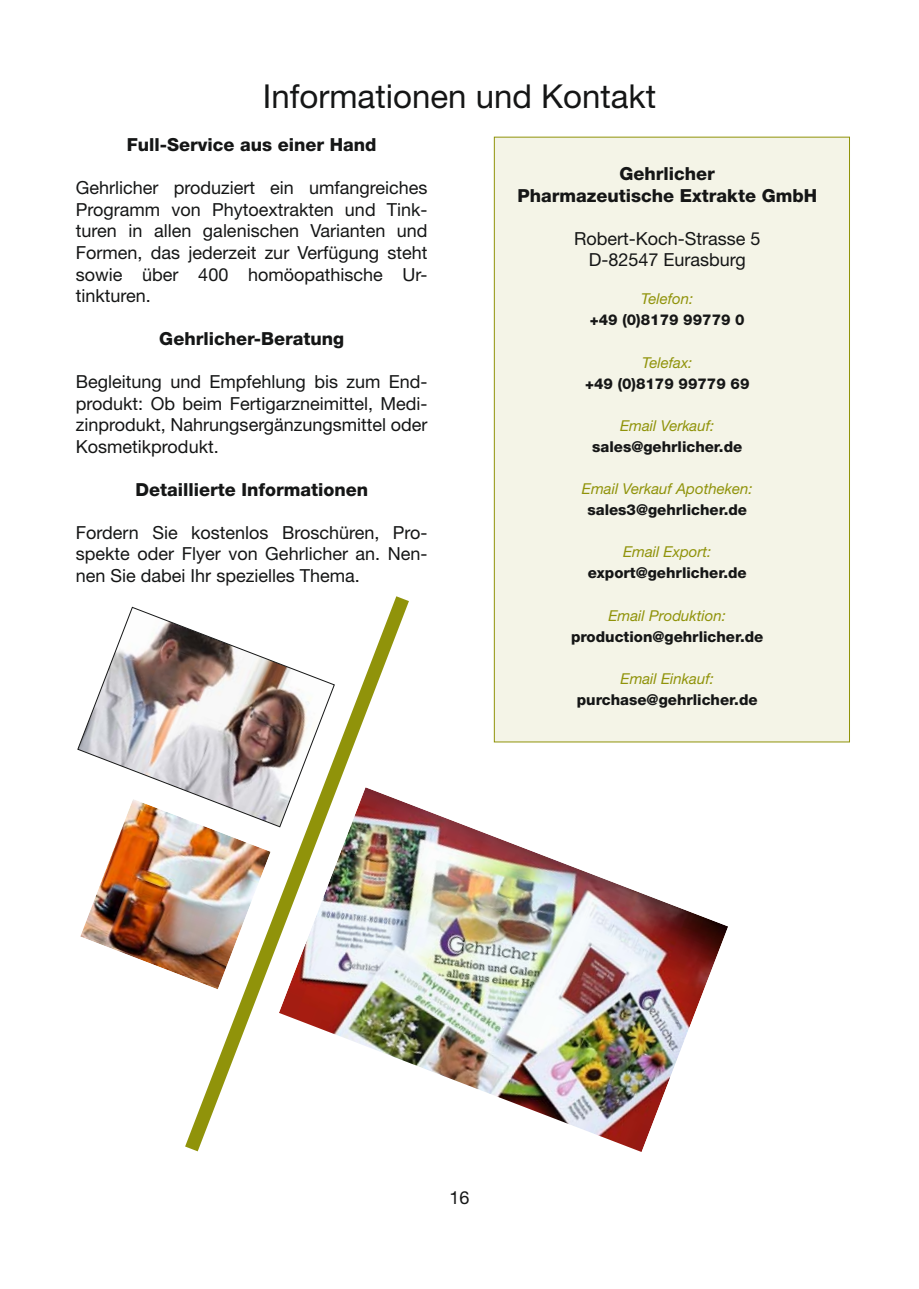
<style>
.page{position:relative;width:919px;height:1289px;background:#fff}
.page>*{position:absolute;margin:0;border:0;box-sizing:border-box;transform-origin:0 0}
.t1{font:33px "Helvetica Neue";color:#151616}
.t2{font:18px/21.6px "Helvetica Neue";color:#151616;text-align:justify}
.t3{font:800 18px/21.6px "Helvetica Neue";color:#151616;text-align:center}
.t4{font:800 15px "Helvetica Neue";color:#151616}
.t5{font:italic 15px "Helvetica Neue";color:#90930a}
</style>
<div class="page">
<div style="left:494px;top:137px;width:355px;height:605px;background:#f4f4e7"></div>
<svg style="left:185px;top:596px;width:224px;height:556px"></svg>
<img style="left:77px;top:607px;width:258px;height:220px">
<img style="left:80px;top:798px;width:191px;height:191px">
<img style="left:279px;top:787px;width:449px;height:364px">
<h1 class="t1" style="left:263px;top:85px;width:395px">Informationen und Kontakt</h1>
<p class="t3" style="left:127px;top:136px;width:251px">Full-Service aus einer Hand</p>
<p class="t2" style="left:76px;top:179px;width:353px">Gehrlicher produziert ein umfangreiches Programm von Phytoextrakten und Tink&shy;turen in allen galenischen Varianten und Formen, das jederzeit zur Verfügung steht sowie über 400 homöopathische Ur&shy;tinkturen.</p>
<p class="t3" style="left:159px;top:329px;width:186px">Gehrlicher-Beratung</p>
<p class="t2" style="left:76px;top:372px;width:353px">Begleitung und Empfehlung bis zum End&shy;produkt: Ob beim Fertigarzneimittel, Medi&shy;zinprodukt, Nahrungsergänzungsmittel oder Kosmetikprodukt.</p>
<p class="t3" style="left:135px;top:480px;width:234px">Detaillierte Informationen</p>
<p class="t2" style="left:76px;top:523px;width:353px">Fordern Sie kostenlos Broschüren, Pro&shy;spekte oder Flyer von Gehrlicher an. Nen&shy;nen Sie dabei Ihr spezielles Thema.</p>
<p class="t3" style="left:517px;top:164px;width:301px">Gehrlicher<br>Pharmazeutische Extrakte GmbH</p>
<p class="t2" style="left:574px;top:229px;width:188px;text-align:center">Robert-Koch-Strasse 5<br>D-82547 Eurasburg</p>
<p class="t5" style="left:641px;top:293px;width:54px">Telefon:</p>
<p class="t4" style="left:589px;top:314px;width:156px">+49 (0)8179 99779 0</p>
<p class="t5" style="left:642px;top:357px;width:52px">Telefax:</p>
<p class="t4" style="left:585px;top:378px;width:166px">+49 (0)8179 99779 69</p>
<p class="t5" style="left:620px;top:420px;width:96px">Email Verkauf:</p>
<p class="t4" style="left:592px;top:441px;width:152px">sales@gehrlicher.de</p>
<p class="t5" style="left:582px;top:483px;width:172px">Email Verkauf Apotheken:</p>
<p class="t4" style="left:587px;top:504px;width:161px">sales3@gehrlicher.de</p>
<p class="t5" style="left:623px;top:546px;width:90px">Email Export:</p>
<p class="t4" style="left:587px;top:567px;width:160px">export@gehrlicher.de</p>
<p class="t5" style="left:608px;top:610px;width:119px">Email Produktion:</p>
<p class="t4" style="left:571px;top:631px;width:194px">production@gehrlicher.de</p>
<p class="t5" style="left:620px;top:673px;width:95px">Email Einkauf:</p>
<p class="t4" style="left:576px;top:694px;width:182px">purchase@gehrlicher.de</p>
<p class="t2" style="left:449px;top:1188px;width:22px">16</p>
</div>
